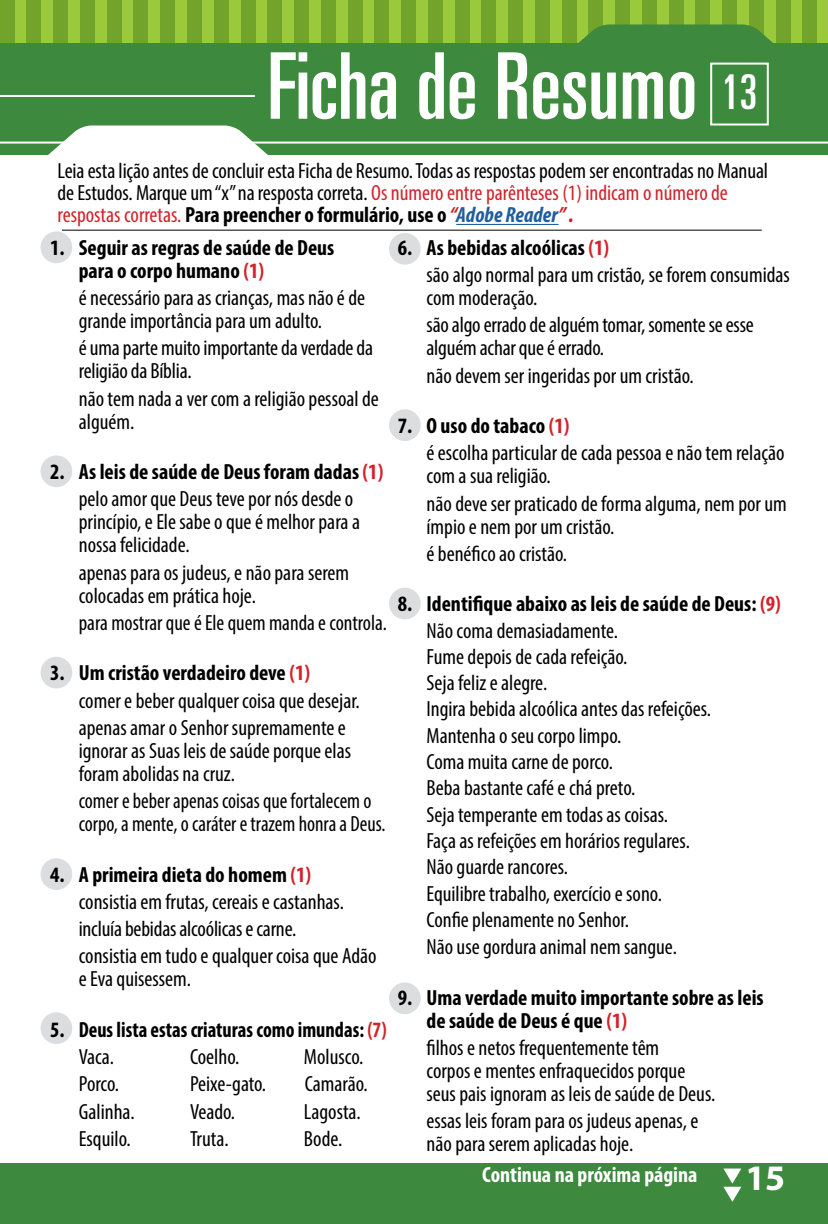
<style>
.page{position:relative;width:828px;height:1224px;background:#fff}
.page>*{position:absolute;margin:0;border:0;box-sizing:border-box;transform-origin:0 0}
.t1{font:ultra-condensed 92px "Univers";color:#fff}
.t2{font:700 36px "Myriad Pro";color:#fff}
.t3{font:condensed 22px/26.4px "Myriad Pro";color:#000}
.t4{font:700 condensed 22px/23px "Myriad Pro";color:#000}
.t5{font:condensed 22px/23px "Myriad Pro";color:#000;scale:.95 1}
.t6{font:700 condensed 22px "Myriad Pro";color:#fff}
.s1{font-size:48px}
.s2{color:#d2232a}
.s3{font-weight:700}
.s4{font-weight:700;font-style:italic;color:#c61d23}
.s5{font-weight:700;font-style:italic;color:#215e9e}
.s6{font-weight:400}
.s7{font-weight:700;color:#d2232a}
</style>
<div class="page">
<div style="left:0;top:0;width:828px;height:59px;background:#9aca3c"></div>
<div style="left:0;top:0;width:14px;height:45px;background:#72a32a"></div>
<div style="left:107px;top:0;width:14px;height:45px;background:#72a32a"></div>
<div style="left:214px;top:0;width:14px;height:45px;background:#72a32a"></div>
<div style="left:321px;top:0;width:14px;height:45px;background:#72a32a"></div>
<div style="left:27px;top:0;width:14px;height:45px;background:#72a32a"></div>
<div style="left:134px;top:0;width:14px;height:45px;background:#72a32a"></div>
<div style="left:241px;top:0;width:14px;height:45px;background:#72a32a"></div>
<div style="left:348px;top:0;width:14px;height:45px;background:#72a32a"></div>
<div style="left:54px;top:0;width:14px;height:45px;background:#72a32a"></div>
<div style="left:161px;top:0;width:14px;height:45px;background:#72a32a"></div>
<div style="left:268px;top:0;width:14px;height:45px;background:#72a32a"></div>
<div style="left:375px;top:0;width:14px;height:45px;background:#72a32a"></div>
<div style="left:80px;top:0;width:15px;height:45px;background:#72a32a"></div>
<div style="left:187px;top:0;width:15px;height:45px;background:#72a32a"></div>
<div style="left:294px;top:0;width:15px;height:45px;background:#72a32a"></div>
<div style="left:401px;top:0;width:15px;height:45px;background:#72a32a"></div>
<div style="left:428px;top:0;width:15px;height:45px;background:#72a32a"></div>
<div style="left:535px;top:0;width:15px;height:45px;background:#72a32a"></div>
<div style="left:642px;top:0;width:15px;height:45px;background:#72a32a"></div>
<div style="left:749px;top:0;width:15px;height:45px;background:#72a32a"></div>
<div style="left:455px;top:0;width:14px;height:45px;background:#72a32a"></div>
<div style="left:562px;top:0;width:14px;height:45px;background:#72a32a"></div>
<div style="left:669px;top:0;width:14px;height:45px;background:#72a32a"></div>
<div style="left:776px;top:0;width:14px;height:45px;background:#72a32a"></div>
<div style="left:482px;top:0;width:14px;height:45px;background:#72a32a"></div>
<div style="left:589px;top:0;width:14px;height:45px;background:#72a32a"></div>
<div style="left:696px;top:0;width:14px;height:45px;background:#72a32a"></div>
<div style="left:803px;top:0;width:14px;height:45px;background:#72a32a"></div>
<div style="left:508px;top:0;width:15px;height:45px;background:#72a32a"></div>
<div style="left:615px;top:0;width:15px;height:45px;background:#72a32a"></div>
<div style="left:722px;top:0;width:15px;height:45px;background:#72a32a"></div>
<div style="left:0;top:44px;width:828px;height:1180px;background:#3d893e"></div>
<svg style="left:524px;top:24px;width:304px;height:39px"></svg>
<svg style="left:6px;top:126px;width:304px;height:30px"></svg>
<div style="left:0;top:156px;width:828px;height:1007px;background:#fff"></div>
<div style="left:389px;top:233px;width:32px;height:32px;background:#dcddde;border-radius:50%"></div>
<div style="left:41px;top:232px;width:31px;height:31px;background:#dcddde;border-radius:50%"></div>
<hr style="left:0;top:142px;width:828px;height:2px;background:#fff">
<hr style="left:62px;top:230px;width:700px;height:1px;background:#000">
<div style="left:389px;top:409px;width:32px;height:32px;background:#dcddde;border-radius:50%"></div>
<div style="left:41px;top:455px;width:31px;height:32px;background:#dcddde;border-radius:50%"></div>
<div style="left:389px;top:588px;width:32px;height:31px;background:#dcddde;border-radius:50%"></div>
<div style="left:41px;top:657px;width:31px;height:31px;background:#dcddde;border-radius:50%"></div>
<div style="left:389px;top:982px;width:32px;height:32px;background:#dcddde;border-radius:50%"></div>
<div style="left:41px;top:858px;width:31px;height:32px;background:#dcddde;border-radius:50%"></div>
<div style="left:41px;top:1012px;width:31px;height:32px;background:#dcddde;border-radius:50%"></div>
<div style="left:710px;top:63px;width:59px;height:63px;border:2px solid #fff"></div>
<hr style="left:0;top:95px;width:255px;height:2px;background:#fff">
<hr style="left:456px;top:224px;width:103px;height:1px;background:#215e9e">
<svg style="left:723px;top:1169px;width:18px;height:33px"></svg>
<h1 class="t1" style="left:267px;top:34px;width:492px">Ficha de Resumo <span class="s1">13</span></h1>
<p class="t3" style="left:58px;top:160px;width:712px;line-height:22px">Leia esta lição antes de concluir esta Ficha de Resumo. Todas as respostas podem ser encontradas no Manual de Estudos. Marque um “x” na resposta correta. <span class="s2">Os número entre parênteses (1) indicam o número de respostas corretas.</span> <span class="s3">Para preencher o formulário, use o</span> <span class="s4">“</span><span class="s5">Adobe Reader</span><span class="s4">” .</span></p>
<p class="t4" style="left:79px;top:235px;width:257px;text-indent:-29px">1. Seguir as regras de saúde de Deus para o corpo humano <span class="s2">(1)</span></p>
<p class="t3" style="left:79px;top:286px;width:288px;line-height:23px">é necessário para as crianças, mas não é de grande importância para um adulto.</p>
<p class="t3" style="left:79px;top:336px;width:296px;line-height:23px">é uma parte muito importante da verdade da religião da Bíblia.</p>
<p class="t3" style="left:79px;top:387px;width:302px;line-height:23px">não tem nada a ver com a religião pessoal de alguém.</p>
<p class="t4" style="left:50px;top:457px;width:335px;line-height:27.4px;text-align:center">2. As leis de saúde de Deus foram dadas <span class="s2">(1) </span><span class="s6">pelo amor que Deus teve por nós desde o</span></p>
<p class="t3" style="left:79px;top:510px;width:283px;line-height:23px">princípio, e Ele sabe o que é melhor para a nossa felicidade.</p>
<p class="t3" style="left:79px;top:560px;width:272px;line-height:23px">apenas para os judeus, e não para serem colocadas em prática hoje.</p>
<p class="t3" style="left:79px;top:609px;width:310px">para mostrar que é Ele quem manda e controla.</p>
<p class="t3" style="left:79px;top:659px;width:283px;line-height:27.4px;text-indent:-29px"><span class="s3">3. Um cristão verdadeiro deve</span> <span class="s7">(1)<br></span>comer e beber qualquer coisa que desejar. apenas amar o Senhor supremamente e</p>
<p class="t3" style="left:79px;top:739px;width:274px;line-height:23px">ignorar as Suas leis de saúde porque elas foram abolidas na cruz.</p>
<p class="t5" style="left:79px;top:789px;width:325px">comer e beber apenas coisas que fortalecem o corpo, a mente, o caráter e trazem honra a Deus.</p>
<p class="t3" style="left:79px;top:860px;width:299px;line-height:27.4px;text-indent:-29px"><span class="s3">4. A primeira dieta do homem</span> <span class="s7">(1)<br></span>consistia em frutas, cereais e castanhas. incluía bebidas alcoólicas e carne.<br>consistia em tudo e qualquer coisa que Adão</p>
<p class="t3" style="left:79px;top:966px;width:114px">e Eva quisessem.</p>
<p class="t4" style="left:79px;top:1015px;width:309px;line-height:27.4px;text-indent:-29px">5. Deus lista estas criaturas como imundas: <span class="s2">(7)<br></span><span class="s6">Vaca.</span></p>
<p class="t3" style="left:190px;top:1043px;width:51px">Coelho.</p>
<p class="t3" style="left:304px;top:1043px;width:61px">Molusco.</p>
<p class="t3" style="left:79px;top:1071px;width:42px">Porco.</p>
<p class="t3" style="left:190px;top:1071px;width:78px">Peixe-gato.</p>
<p class="t3" style="left:305px;top:1071px;width:64px">Camarão.</p>
<p class="t3" style="left:79px;top:1098px;width:58px">Galinha.</p>
<p class="t3" style="left:190px;top:1098px;width:47px">Veado.</p>
<p class="t3" style="left:304px;top:1098px;width:58px">Lagosta.</p>
<p class="t3" style="left:79px;top:1125px;width:53px">Esquilo.</p>
<p class="t3" style="left:190px;top:1125px;width:40px">Truta.</p>
<p class="t3" style="left:304px;top:1125px;width:40px">Bode.</p>
<p class="t3" style="left:427px;top:233px;width:365px;line-height:27.4px;text-indent:-29px"><span class="s3">6. As bebidas alcoólicas</span> <span class="s7">(1)<br></span>são algo normal para um cristão, se forem consumidas</p>
<p class="t3" style="left:427px;top:284px;width:329px;line-height:27.4px">com moderação.<br>são algo errado de alguém tomar, somente se esse</p>
<p class="t3" style="left:427px;top:334px;width:269px;line-height:27.4px">alguém achar que é errado.<br>não devem ser ingeridas por um cristão.</p>
<p class="t3" style="left:427px;top:412px;width:360px;line-height:27.4px;text-indent:-29px"><span class="s3">7. O uso do tabaco</span> <span class="s7">(1)<br></span>é escolha particular de cada pessoa e não tem relação</p>
<p class="t3" style="left:427px;top:462px;width:362px;line-height:27.4px">com a sua religião.<br>não deve ser praticado de forma alguma, nem por um</p>
<p class="t3" style="left:427px;top:512px;width:189px;line-height:27.4px">ímpio e nem por um cristão. é benéfico ao cristão.</p>
<p class="t3" style="left:427px;top:590px;width:356px;text-indent:-29px"><span class="s3">8. Identifique abaixo as leis de saúde de Deus:</span> <span class="s7">(9)<br></span>Não coma demasiadamente.<br>Fume depois de cada refeição.<br>Seja feliz e alegre.<br>Ingira bebida alcoólica antes das refeições.<br>Mantenha o seu corpo limpo.<br>Coma muita carne de porco.<br>Beba bastante café e chá preto.<br>Seja temperante em todas as coisas.<br>Faça as refeições em horários regulares.<br>Não guarde rancores.<br>Equilibre trabalho, exercício e sono.<br>Confie plenamente no Senhor.<br>Não use gordura animal nem sangue.</p>
<p class="t4" style="left:427px;top:985px;width:339px;text-indent:-29px">9. Uma verdade muito importante sobre as leis de saúde de Deus é que <span class="s2">(1)</span></p>
<p class="t3" style="left:427px;top:1036px;width:290px;line-height:23px">filhos e netos frequentemente têm<br>corpos e mentes enfraquecidos porque seus pais ignoram as leis de saúde de Deus.</p>
<p class="t3" style="left:427px;top:1109px;width:273px;line-height:23px">essas leis foram para os judeus apenas, e não para serem aplicadas hoje.</p>
<p class="t6" style="left:482px;top:1161px;width:217px">Continua na próxima página</p>
<h2 class="t2" style="left:745px;top:1155px;width:41px">15</h2>
</div>
